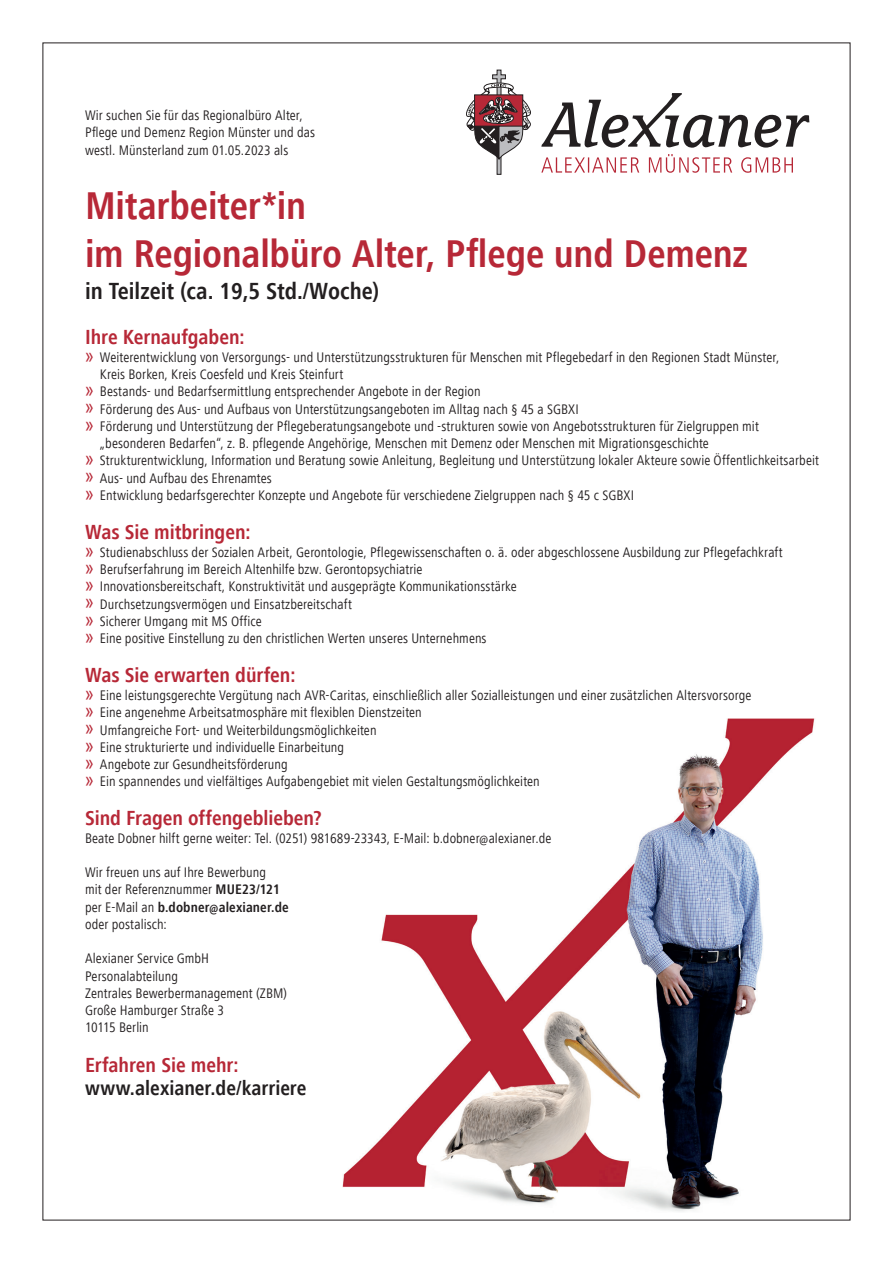
<style>
.page{position:relative;width:893px;height:1263px;background:#fff}
.page>*{position:absolute;margin:0;border:0;box-sizing:border-box;transform-origin:0 0}
.t1{font:700 condensed 39.75px/48px "Frutiger Next LT";letter-spacing:-.005em;color:#b72837}
.t2{font:700 condensed 24px "Frutiger Next LT";color:#231f20}
.t3{font:700 condensed 21px "Frutiger Next LT";letter-spacing:-.005em;color:#b72837}
.t4{font:700 condensed 21px "Frutiger Next LT";color:#231f20}
.t5{font:condensed 14.25px/17.2px "Frutiger Next LT";letter-spacing:.005em;color:#231f20}
.s1{font-size:22.5px;color:#b72837}
.s2{font-weight:700}
</style>
<div class="page">
<img style="left:343px;top:718px;width:472px;height:493px">
<svg style="left:541px;top:93px;width:268px;height:55px"></svg>
<svg style="left:466px;top:70px;width:65px;height:104px"></svg>
<svg style="left:541px;top:154px;width:252px;height:19px"></svg>
<p class="t5" style="left:85px;top:107px;width:231px">Wir suchen Sie für das Regionalbüro Alter,<br>Pflege und Demenz Region Münster und das westl. Münsterland zum 01.05.2023 als</p>
<p class="t1" style="left:85px;top:182px;width:664px">Mitarbeiter*in<br>im Regionalbüro Alter, Pflege und Demenz</p>
<p class="t2" style="left:85px;top:278px;width:296px">in Teilzeit (ca. 19,5 Std./Woche)</p>
<p class="t3" style="left:85px;top:325px;width:161px">Ihre Kernaufgaben:</p>
<p class="t5" style="left:100px;top:348px;width:681px;text-indent:-15px"><span class="s1">»</span> Weiterentwicklung von Versorgungs- und Unterstützungsstrukturen für Menschen mit Pflegebedarf in den Regionen Stadt Münster,<br>Kreis Borken, Kreis Coesfeld und Kreis Steinfurt</p>
<p class="t5" style="left:85px;top:383px;width:397px"><span class="s1">»</span> Bestands- und Bedarfsermittlung entsprechender Angebote in der Region</p>
<p class="t5" style="left:85px;top:400px;width:495px"><span class="s1">»</span> Förderung des Aus- und Aufbaus von Unterstützungsangeboten im Alltag nach § 45 a SGBXI</p>
<p class="t5" style="left:100px;top:417px;width:660px;text-indent:-15px"><span class="s1">»</span> Förderung und Unterstützung der Pflegeberatungsangebote und -strukturen sowie von Angebotsstrukturen für Zielgruppen mit „besonderen Bedarfen“, z. B. pflegende Angehörige, Menschen mit Demenz oder Menschen mit Migrationsgeschichte</p>
<p class="t5" style="left:85px;top:452px;width:735px"><span class="s1">»</span> Strukturentwicklung, Information und Beratung sowie Anleitung, Begleitung und Unterstützung lokaler Akteure sowie Öffentlichkeitsarbeit</p>
<p class="t5" style="left:85px;top:469px;width:188px"><span class="s1">»</span> Aus- und Aufbau des Ehrenamtes</p>
<p class="t5" style="left:85px;top:486px;width:551px"><span class="s1">»</span> Entwicklung bedarfsgerechter Konzepte und Angebote für verschiedene Zielgruppen nach § 45 c SGBXI</p>
<p class="t3" style="left:85px;top:520px;width:167px">Was Sie mitbringen:</p>
<p class="t5" style="left:85px;top:543px;width:699px"><span class="s1">»</span> Studienabschluss der Sozialen Arbeit, Gerontologie, Pflegewissenschaften o. ä. oder abgeschlossene Ausbildung zur Pflegefachkraft</p>
<p class="t5" style="left:85px;top:561px;width:339px"><span class="s1">»</span> Berufserfahrung im Bereich Altenhilfe bzw. Gerontopsychiatrie</p>
<p class="t5" style="left:85px;top:578px;width:433px"><span class="s1">»</span> Innovationsbereitschaft, Konstruktivität und ausgeprägte Kommunikationsstärke</p>
<p class="t5" style="left:85px;top:595px;width:268px"><span class="s1">»</span> Durchsetzungsvermögen und Einsatzbereitschaft</p>
<p class="t5" style="left:85px;top:612px;width:178px"><span class="s1">»</span> Sicherer Umgang mit MS Office</p>
<p class="t5" style="left:85px;top:630px;width:403px"><span class="s1">»</span> Eine positive Einstellung zu den christlichen Werten unseres Unternehmens</p>
<p class="t3" style="left:85px;top:663px;width:212px">Was Sie erwarten dürfen:</p>
<p class="t5" style="left:85px;top:687px;width:668px"><span class="s1">»</span> Eine leistungsgerechte Vergütung nach AVR-Caritas, einschließlich aller Sozialleistungen und einer zusätzlichen Altersvorsorge</p>
<p class="t5" style="left:85px;top:704px;width:338px"><span class="s1">»</span> Eine angenehme Arbeitsatmosphäre mit flexiblen Dienstzeiten</p>
<p class="t5" style="left:85px;top:721px;width:293px"><span class="s1">»</span> Umfangreiche Fort- und Weiterbildungsmöglichkeiten</p>
<p class="t5" style="left:85px;top:738px;width:261px"><span class="s1">»</span> Eine strukturierte und individuelle Einarbeitung</p>
<p class="t5" style="left:85px;top:756px;width:204px"><span class="s1">»</span> Angebote zur Gesundheitsförderung</p>
<p class="t5" style="left:85px;top:773px;width:456px"><span class="s1">»</span> Ein spannendes und vielfältiges Aufgabengebiet mit vielen Gestaltungsmöglichkeiten</p>
<p class="t3" style="left:85px;top:807px;width:238px">Sind Fragen offengeblieben?</p>
<p class="t5" style="left:85px;top:829px;width:468px">Beate Dobner hilft gerne weiter: Tel. (0251) 981689-23343, E-Mail: b.dobner@alexianer.de</p>
<p class="t5" style="left:85px;top:864px;width:205px">Wir freuen uns auf Ihre Bewerbung<br>mit der Referenznummer <span class="s2">MUE23/121 </span>per E-Mail an <span class="s2">b.dobner@alexianer.de</span></p>
<p class="t5" style="left:85px;top:915px;width:83px">oder postalisch:</p>
<p class="t5" style="left:85px;top:950px;width:126px">Alexianer Service GmbH</p>
<p class="t5" style="left:85px;top:967px;width:95px">Personalabteilung</p>
<p class="t5" style="left:85px;top:984px;width:204px">Zentrales Bewerbermanagement (ZBM)</p>
<p class="t5" style="left:85px;top:1002px;width:140px">Große Hamburger Straße 3</p>
<p class="t5" style="left:85px;top:1019px;width:65px">10115 Berlin</p>
<p class="t3" style="left:85px;top:1053px;width:155px">Erfahren Sie mehr:</p>
<p class="t4" style="left:85px;top:1076px;width:223px">www.alexianer.de/karriere</p>
</div>
